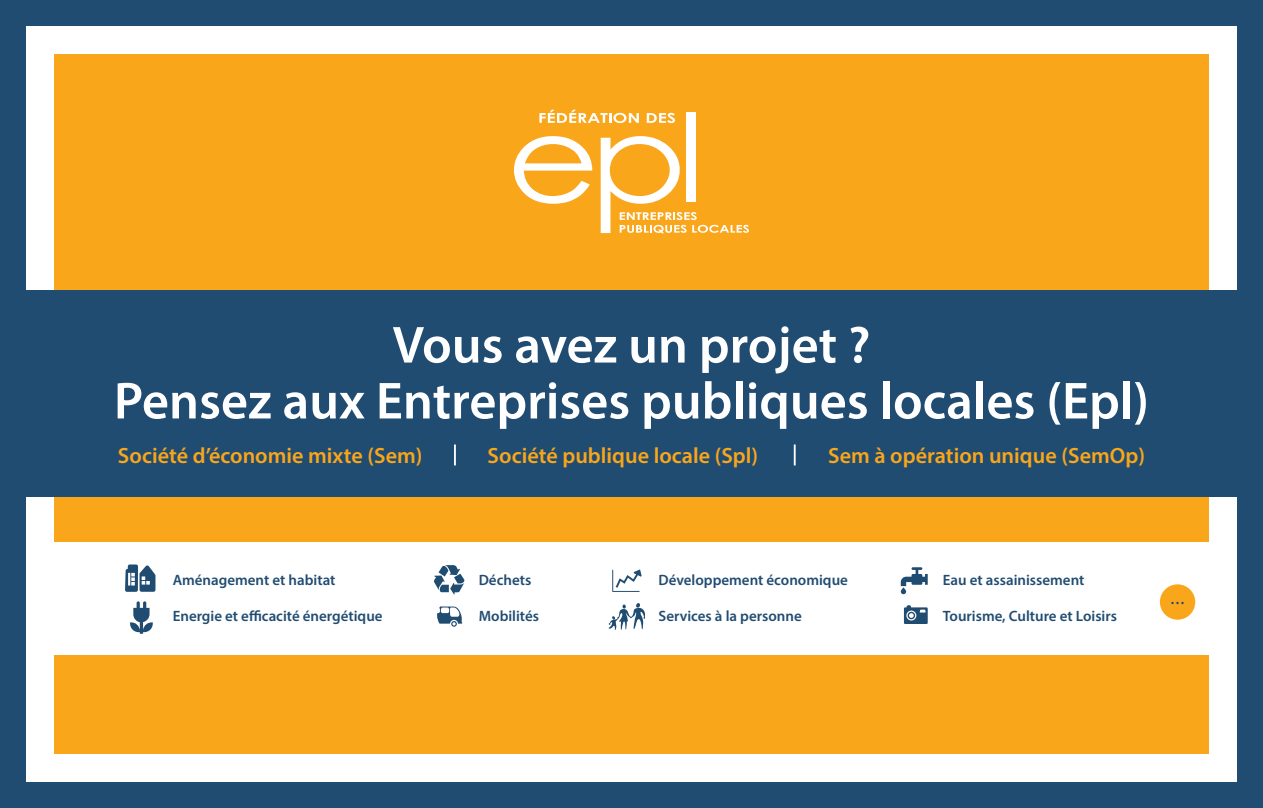
<style>
.page{position:relative;width:1263px;height:808px;background:#fff}
.page>*{position:absolute;margin:0;border:0;box-sizing:border-box;transform-origin:0 0}
.t1{font:600 52.5px/55.9px "Myriad Pro";color:#fff;text-align:center}
.t2{font:600 22.2px "Myriad Pro";color:#faa61a}
.t3{font:600 15px "Myriad Pro";color:#214c72}
</style>
<div class="page">
<div style="left:0;top:0;width:1261px;height:26px;background:#214c72"></div>
<div style="left:1px;top:782px;width:1262px;height:26px;background:#214c72"></div>
<div style="left:0;top:0;width:26px;height:808px;background:#214c72"></div>
<div style="left:1237px;top:0;width:26px;height:808px;background:#214c72"></div>
<div style="left:54px;top:54px;width:1155px;height:700px;background:#faa61a"></div>
<svg style="left:514px;top:136px;width:78px;height:68px"></svg>
<div style="left:686px;top:113px;width:10px;height:89px;background:#fff"></div>
<svg style="left:539px;top:110px;width:100px;height:13px"></svg>
<svg style="left:647px;top:113px;width:28px;height:10px"></svg>
<svg style="left:601px;top:136px;width:148px;height:97px"></svg>
<div style="left:0;top:290px;width:1261px;height:207px;background:#214c72"></div>
<hr style="left:454px;top:444px;width:2px;height:21px;background:#fff">
<hr style="left:794px;top:444px;width:2px;height:21px;background:#fff">
<div style="left:43px;top:542px;width:1177px;height:113px;background:#fff"></div>
<svg style="left:904px;top:605px;width:24px;height:19px"></svg>
<svg style="left:901px;top:567px;width:27px;height:27px"></svg>
<svg style="left:130px;top:601px;width:23px;height:33px"></svg>
<svg style="left:125px;top:564px;width:30px;height:28px"></svg>
<svg style="left:434px;top:565px;width:30px;height:29px"></svg>
<div style="left:1160px;top:584px;width:35px;height:36px;background:#faa61a;border-radius:50%"></div>
<svg style="left:612px;top:569px;width:30px;height:23px"></svg>
<svg style="left:608px;top:603px;width:38px;height:27px"></svg>
<svg style="left:437px;top:606px;width:26px;height:21px"></svg>
<h1 class="t1" style="left:114px;top:316px;width:1037px">Vous avez un projet ?<br>Pensez aux Entreprises publiques locales (Epl)</h1>
<h2 class="t2" style="left:118px;top:441px;width:306px">Société d’économie mixte (Sem)</h2>
<h2 class="t2" style="left:488px;top:441px;width:272px">Société publique locale (Spl)</h2>
<h2 class="t2" style="left:828px;top:441px;width:318px">Sem à opération unique (SemOp)</h2>
<p class="t3" style="left:173px;top:571px;width:164px">Aménagement et habitat</p>
<p class="t3" style="left:173px;top:607px;width:211px">Energie et efficacité énergétique</p>
<p class="t3" style="left:479px;top:571px;width:54px">Déchets</p>
<p class="t3" style="left:479px;top:607px;width:62px">Mobilités</p>
<p class="t3" style="left:658px;top:571px;width:191px">Développement économique</p>
<p class="t3" style="left:658px;top:607px;width:145px">Services à la personne</p>
<p class="t3" style="left:943px;top:571px;width:143px">Eau et assainissement</p>
<p class="t3" style="left:943px;top:607px;width:176px">Tourisme, Culture et Loisirs</p>
<p class="t3" style="left:1170px;top:589px;width:16px">…</p>
</div>
